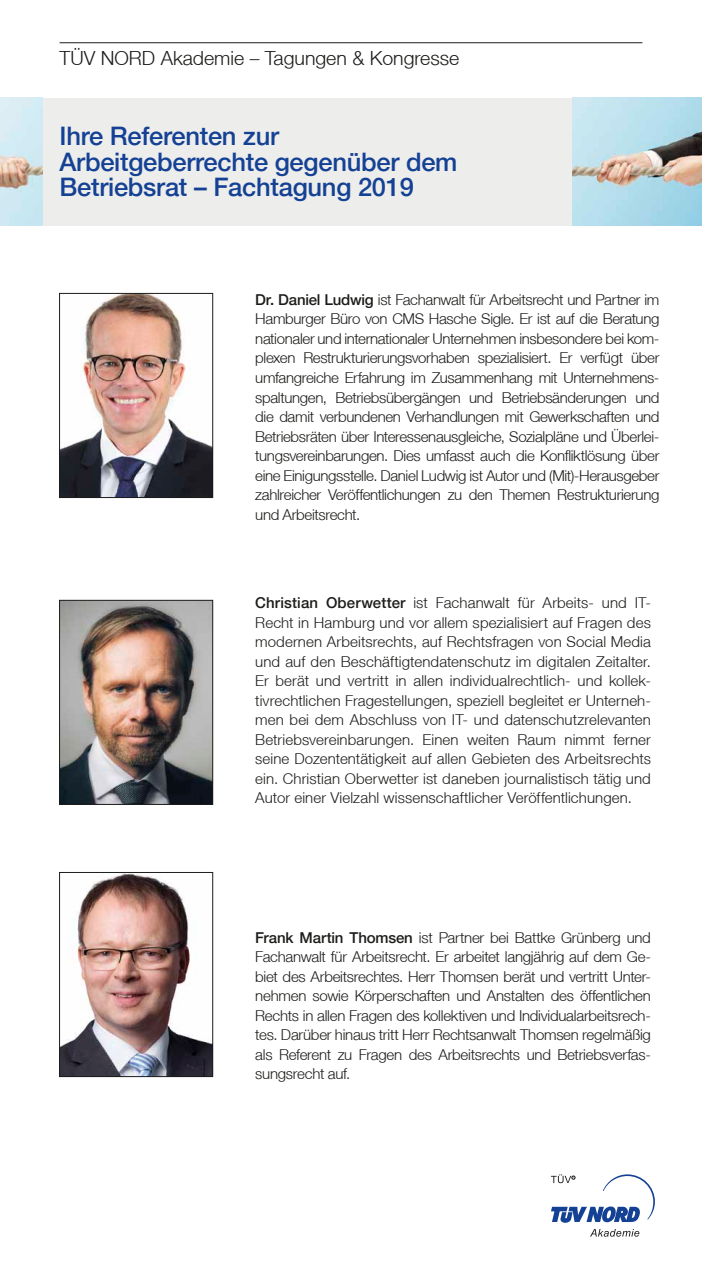
<style>
.page{position:relative;width:702px;height:1263px;background:#fff}
.page>*{position:absolute;margin:0;border:0;box-sizing:border-box;transform-origin:0 0}
.t1{font:500 25.5px/25.5px "Helvetica Neue LT";letter-spacing:-.01em;color:#144194}
.t2{font:300 19.5px "Helvetica Neue LT";color:#1c1c1a}
.t3{font:300 15px/19.5px "Helvetica Neue LT";letter-spacing:-.015em;color:#1c1c1a;text-align:justify}
.s1{font-weight:500}
</style>
<div class="page">
<div style="left:43px;top:98px;width:529px;height:127px;background:#ededec"></div>
<hr style="left:60px;top:42px;width:582px;height:1px;background:#1c1c1a">
<img style="left:61px;top:602px;width:150px;height:201px">
<div style="left:59px;top:600px;width:154px;height:205px;border:1px solid #1c1c1a"></div>
<img style="left:61px;top:874px;width:150px;height:201px">
<div style="left:59px;top:872px;width:154px;height:205px;border:1px solid #1c1c1a"></div>
<img style="left:572px;top:98px;width:130px;height:127px">
<img style="left:0;top:98px;width:43px;height:127px">
<svg style="left:590px;top:1229px;width:49px;height:8px"></svg>
<svg style="left:551px;top:1174px;width:104px;height:49px"></svg>
<img style="left:61px;top:295px;width:150px;height:201px">
<div style="left:59px;top:293px;width:154px;height:205px;border:1px solid #1c1c1a"></div>
<h2 class="t2" style="left:60px;top:46px;width:401px">TÜV NORD Akademie – Tagungen &amp; Kongresse</h2>
<h1 class="t1" style="left:60px;top:123px;width:399px">Ihre Referenten zur<br>Arbeitgeberrechte gegenüber dem<br>Betriebsrat – Fachtagung 2019</h1>
<p class="t3" style="left:255px;top:290px;width:405px"><span class="s1">Dr. Daniel Ludwig</span> ist Fachanwalt für Arbeitsrecht und Partner im Hamburger Büro von CMS Hasche Sigle. Er ist auf die Beratung nationaler und internationaler Unternehmen insbesondere bei kom&shy;plexen Restrukturierungsvorhaben spezialisiert. Er verfügt über umfangreiche Erfahrung im Zusammenhang mit Unternehmens&shy;spaltungen, Betriebsübergängen und Betriebsänderungen und die damit verbundenen Verhandlungen mit Gewerkschaften und Betriebsräten über Interessenausgleiche, Sozialpläne und Überlei&shy;tungsvereinbarungen. Dies umfasst auch die Konfliktlösung über eine Einigungsstelle. Daniel Ludwig ist Autor und (Mit)-Herausgeber zahlreicher Veröffentlichungen zu den Themen Restrukturierung und Arbeitsrecht.</p>
<p class="t3" style="left:255px;top:593px;width:397px"><span class="s1">Christian Oberwetter</span> ist Fachanwalt für Arbeits- und IT-Recht in Hamburg und vor allem spezialisiert auf Fragen des modernen Arbeitsrechts, auf Rechtsfragen von Social Media und auf den Beschäftigtendatenschutz im digitalen Zeitalter.<br>Er berät und vertritt in allen individualrechtlich- und kollek&shy;tivrechtlichen Fragestellungen, speziell begleitet er Unterneh&shy;men bei dem Abschluss von IT- und datenschutzrelevanten Betriebsvereinbarungen. Einen weiten Raum nimmt ferner seine Dozententätigkeit auf allen Gebieten des Arbeitsrechts ein. Christian Oberwetter ist daneben journalistisch tätig und Autor einer Vielzahl wissenschaftlicher Veröffentlichungen.</p>
<p class="t3" style="left:255px;top:927px;width:397px"><span class="s1">Frank Martin Thomsen</span> ist Partner bei Battke Grünberg und Fachanwalt für Arbeitsrecht. Er arbeitet langjährig auf dem Ge&shy;biet des Arbeitsrechtes. Herr Thomsen berät und vertritt Unter&shy;nehmen sowie Körperschaften und Anstalten des öffentlichen Rechts in allen Fragen des kollektiven und Individualarbeitsrech&shy;tes. Darüber hinaus tritt Herr Rechtsanwalt Thomsen regelmäßig als Referent zu Fragen des Arbeitsrechts und Betriebsverfas&shy;sungsrecht auf.</p>
</div>
